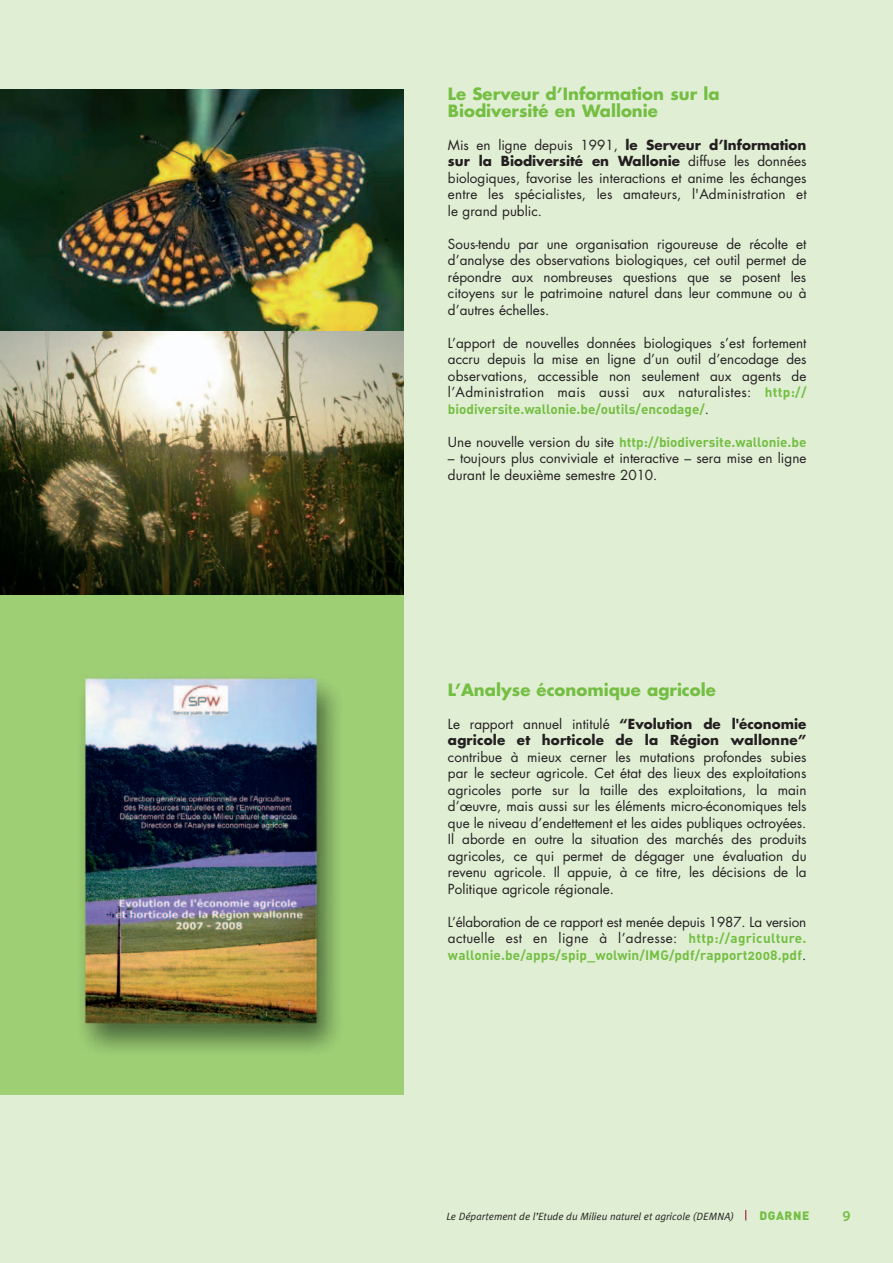
<style>
.page{position:relative;width:893px;height:1263px;background:#e0eed4}
.page>*{position:absolute;margin:0;border:0;box-sizing:border-box;transform-origin:0 0}
.t1{font:700 16.5px/16.5px "Futura";color:#74bf43}
.t2{font:600 15px "Myriad Pro";color:#74bf43}
.t3{font:13.5px/16.5px "Futura";color:#231f20;text-align:justify}
.t4{font:13.5px "DIN Bold Alternate";color:#74bf43}
.t5{font:700 13.5px/16.5px "Futura";letter-spacing:.01em;color:#231f20}
.t6{font:900 12px "DIN";letter-spacing:.055em;color:#74bf43}
.t7{font:italic 10.5px "Meta Plus Normal";color:#231f20}
.s1{font-weight:700}
.s2{font-family:"DIN Bold Alternate";color:#74bf43}
.s3{font-family:"Futura";color:#231f20}
.s4{font-weight:400}
</style>
<div class="page">
<img style="left:0;top:331px;width:404px;height:264px">
<img style="left:0;top:90px;width:404px;height:241px">
<img style="left:0;top:595px;width:404px;height:499px">
<p class="t1" style="left:448px;top:87px;width:273px">Le Serveur d’Information sur la<br>Biodiversité en Wallonie</p>
<p class="t3" style="left:448px;top:138px;width:360px">Mis en ligne depuis 1991, <span class="s1">le Serveur d’Information sur la Biodiversité en Wallonie</span> diffuse les données biologiques, favorise les interactions et anime les échanges entre les spécialistes, les amateurs, l'Administration et le grand public.</p>
<p class="t3" style="left:448px;top:237px;width:360px">Sous-tendu par une organisation rigoureuse de récolte et d’analyse des observations biologiques, cet outil permet de répondre aux nombreuses questions que se posent les citoyens sur le patrimoine naturel dans leur commune ou à d’autres échelles.</p>
<p class="t3" style="left:448px;top:336px;width:360px">L’apport de nouvelles données biologiques s’est fortement accru depuis la mise en ligne d’un outil d’encodage des observations, accessible non seulement aux agents de l’Administration mais aussi aux naturalistes: <span class="s2">http://</span></p>
<p class="t4" style="left:448px;top:401px;width:262px">biodiversite.wallonie.be/outils/encodage/<span class="s3">.</span></p>
<p class="t4" style="left:448px;top:434px;width:360px"><span class="s3">Une nouvelle version du site</span> http://biodiversite.wallonie.be</p>
<p class="t3" style="left:448px;top:451px;width:360px">– toujours plus conviviale et interactive – sera mise en ligne durant le deuxième semestre 2010.</p>
<p class="t1" style="left:448px;top:683px;width:269px">L’Analyse économique agricole</p>
<p class="t5" style="left:448px;top:716px;width:360px"><span class="s4">Le rapport annuel intitulé</span> “Evolution de l'économie agricole et horticole de la Région wallonne”</p>
<p class="t3" style="left:448px;top:749px;width:360px">contribue à mieux cerner les mutations profondes subies par le secteur agricole. Cet état des lieux des exploitations agricoles porte sur la taille des exploitations, la main d’œuvre, mais aussi sur les éléments micro-économiques tels que le niveau d’endettement et les aides publiques octroyées.<br>Il aborde en outre la situation des marchés des produits agricoles, ce qui permet de dégager une évaluation du revenu agricole. Il appuie, à ce titre, les décisions de la Politique agricole régionale.</p>
<p class="t3" style="left:448px;top:914px;width:360px">L’élaboration de ce rapport est menée depuis 1987. La version actuelle est en ligne à l’adresse: <span class="s2">http://agriculture.</span></p>
<p class="t4" style="left:448px;top:947px;width:360px">wallonie.be/apps/spip_wolwin/IMG/pdf/rapport2008.pdf<span class="s3">.</span></p>
<p class="t7" style="left:446px;top:1210px;width:289px">Le Département de l’Etude du Milieu naturel et agricole (DEMNA)</p>
<p class="t6" style="left:759px;top:1209px;width:52px">DGARNE</p>
<p class="t2" style="left:842px;top:1210px;width:10px">9</p>
</div>
